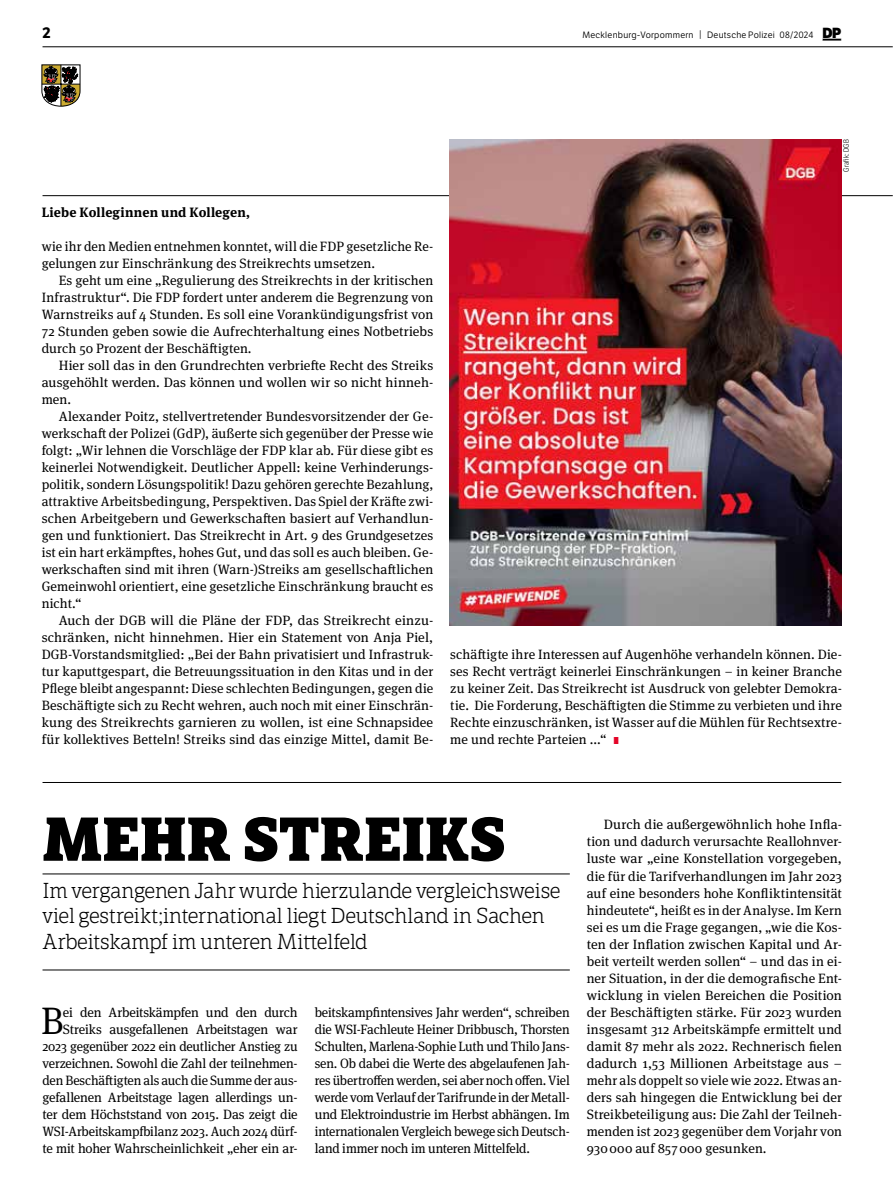
<style>
.page{position:relative;width:893px;height:1191px;background:#fff}
.page>*{position:absolute;margin:0;border:0;box-sizing:border-box;transform-origin:0 0}
.t1{font:800 60px "LFT Etica Sheriff";letter-spacing:.005em;color:#000}
.t2{font:38.25px "Meta Serif Pro";color:#000}
.t3{font:300 21px/25.5px "LFT Etica Sheriff";letter-spacing:-.04em;color:#000}
.t4{font:700 15px "LFT Etica";color:#000}
.t5{font:13.5px/17px "Meta Serif Pro";color:#000;text-align:justify}
.t6{font:700 13.5px "Meta Serif Pro";letter-spacing:.01em;color:#000}
.t7{font:9px "LFT Etica Bk";letter-spacing:.025em;color:#000}
.t8{font:300 7.5px "LFT Etica Condensed";letter-spacing:.025em;color:#000}
.s1{font-size:9.3px}
.s2{font-family:"LFT Etica XB";font-size:14.25px}
.s3{font-family:"LFT Etica XB";font-size:9.75px;color:#e40428}
</style>
<div class="page">
<hr style="left:43px;top:195px;width:850px;height:1px;background:#000">
<hr style="left:43px;top:47px;width:850px;height:1px;background:#000">
<svg style="left:822px;top:39px;width:19px;height:2px"></svg>
<svg style="left:42px;top:65px;width:38px;height:41px"></svg>
<img style="left:449px;top:139px;width:392px;height:486px">
<hr style="left:43px;top:873px;width:527px;height:1px;background:#000">
<hr style="left:43px;top:969px;width:527px;height:1px;background:#000">
<hr style="left:43px;top:782px;width:798px;height:1px;background:#000">
<p class="t4" style="left:43px;top:23px;width:10px">2</p>
<p class="t7" style="left:582px;top:29px;width:260px">Mecklenburg-Vorpommern <span class="s1">|</span> Deutsche Polizei 08/2024 <span class="s2">DP</span></p>
<p class="t6" style="left:42px;top:201px;width:210px">Liebe Kolleginnen und Kollegen,</p>
<p class="t5" style="left:42px;top:237px;width:393px">wie ihr den Medien entnehmen konntet, will die FDP gesetzliche Re&shy;gelungen zur Einschränkung des Streikrechts umsetzen.</p>
<p class="t5" style="left:42px;top:271px;width:393px;text-indent:17px">Es geht um eine „Regulierung des Streikrechts in der kritischen Infrastruktur“. Die FDP fordert unter anderem die Begrenzung von Warnstreiks auf 4 Stunden. Es soll eine Vorankündigungsfrist von 72 Stunden geben sowie die Aufrechterhaltung eines Notbetriebs durch 50 Prozent der Beschäftigten.</p>
<p class="t5" style="left:42px;top:356px;width:393px;text-indent:17px">Hier soll das in den Grundrechten verbriefte Recht des Streiks ausgehöhlt werden. Das können und wollen wir so nicht hinneh&shy;men.</p>
<p class="t5" style="left:42px;top:407px;width:393px;text-indent:17px">Alexander Poitz, stellvertretender Bundesvorsitzender der Ge&shy;werkschaft der Polizei (GdP), äußerte sich gegenüber der Presse wie folgt: „Wir lehnen die Vorschläge der FDP klar ab. Für diese gibt es keinerlei Notwendigkeit. Deutlicher Appell: keine Verhinderungs&shy;politik, sondern Lösungspolitik! Dazu gehören gerechte Bezahlung, attraktive Arbeitsbedingung, Perspektiven. Das Spiel der Kräfte zwi&shy;schen Arbeitgebern und Gewerkschaften basiert auf Verhandlun&shy;gen und funktioniert. Das Streikrecht in Art. 9 des Grundgesetzes ist ein hart erkämpftes, hohes Gut, und das soll es auch bleiben. Ge&shy;werkschaften sind mit ihren (Warn-)Streiks am gesellschaftlichen Gemeinwohl orientiert, eine gesetzliche Einschränkung braucht es nicht.“</p>
<p class="t5" style="left:42px;top:611px;width:393px;text-indent:17px">Auch der DGB will die Pläne der FDP, das Streikrecht einzu&shy;schränken, nicht hinnehmen. Hier ein Statement von Anja Piel, DGB-Vorstandsmitglied: „Bei der Bahn privatisiert und Infrastruk&shy;tur kaputtgespart, die Betreuungssituation in den Kitas und in der Pflege bleibt angespannt: Diese schlechten Bedingungen, gegen die Beschäftigte sich zu Recht wehren, auch noch mit einer Einschrän&shy;kung des Streikrechts garnieren zu wollen, ist eine Schnapsidee für kollektives Betteln! Streiks sind das einzige Mittel, damit Be-</p>
<p class="t8" style="left:842px;top:172px;width:34px;rotate:-90deg">Grafik: DGB</p>
<p class="t5" style="left:450px;top:645px;width:393px">schäftigte ihre Interessen auf Augenhöhe verhandeln können. Die&shy;ses Recht verträgt keinerlei Einschränkungen – in keiner Branche zu keiner Zeit. Das Streikrecht ist Ausdruck von gelebter Demokra&shy;tie. Die Forderung, Beschäftigten die Stimme zu verbieten und ihre Rechte einzuschränken, ist Wasser auf die Mühlen für Rechtsextre&shy;me und rechte Parteien ...“ <span class="s3">I</span></p>
<h1 class="t1" style="left:43px;top:801px;width:465px">MEHR STREIKS</h1>
<h3 class="t3" style="left:43px;top:877px;width:520px">Im vergangenen Jahr wurde hierzulande vergleichsweise viel gestreikt;international liegt Deutschland in Sachen<br>Arbeitskampf im unteren Mittelfeld</h3>
<p class="t5" style="left:43px;top:1002px;width:257px;text-align:right">ei den Arbeitskämpfen und den durch Streiks ausgefallenen Arbeitstagen war 2023 gegenüber 2022 ein deutlicher Anstieg zu verzeichnen. Sowohl die Zahl der teilnehmen&shy;den Beschäftigten als auch die Summe der aus&shy;gefallenen Arbeitstage lagen allerdings un&shy;ter dem Höchststand von 2015. Das zeigt die WSI-Arbeitskampfbilanz 2023. Auch 2024 dürf&shy;te mit hoher Wahrscheinlichkeit „eher ein ar-</p>
<p class="t5" style="left:315px;top:1002px;width:257px">beitskampfintensives Jahr werden“, schreiben die WSI-Fachleute Heiner Dribbusch, Thorsten Schulten, Marlena-Sophie Luth und Thilo Jans&shy;sen. Ob dabei die Werte des abgelaufenen Jah&shy;res übertroffen werden, sei aber noch offen. Viel werde vom Verlauf der Tarifrunde in der Metall&shy;und Elektroindustrie im Herbst abhängen. Im internationalen Vergleich bewege sich Deutsch&shy;land immer noch im unteren Mittelfeld.</p>
<h2 class="t2" style="left:41px;top:992px;width:24px">B</h2>
<p class="t5" style="left:587px;top:815px;width:257px;text-indent:17px">Durch die außergewöhnlich hohe Infla&shy;tion und dadurch verursachte Reallohnver&shy;luste war „eine Konstellation vorgegeben, die für die Tarifverhandlungen im Jahr 2023 auf eine besonders hohe Konfliktintensität hindeutete“, heißt es in der Analyse. Im Kern sei es um die Frage gegangen, „wie die Kos&shy;ten der Inflation zwischen Kapital und Ar&shy;beit verteilt werden sollen“ – und das in ei&shy;ner Situation, in der die demografische Ent&shy;wicklung in vielen Bereichen die Position der Beschäftigten stärke. Für 2023 wurden insgesamt 312 Arbeitskämpfe ermittelt und damit 87 mehr als 2022. Rechnerisch fielen dadurch 1,53 Millionen Arbeitstage aus – mehr als doppelt so viele wie 2022. Etwas an&shy;ders sah hingegen die Entwicklung bei der Streikbeteiligung aus: Die Zahl der Teilneh&shy;menden ist 2023 gegenüber dem Vorjahr von 930000 auf 857000 gesunken.</p>
</div>
